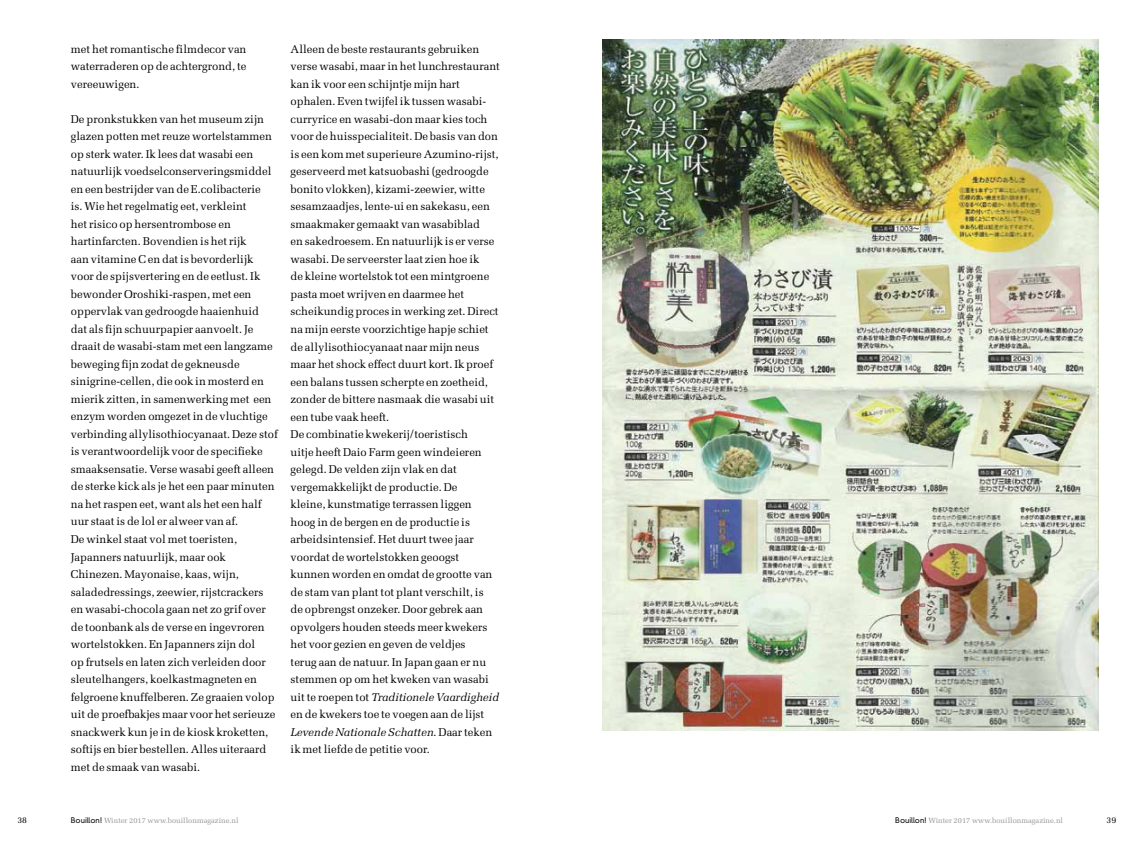
<style>
.page{position:relative;width:1134px;height:851px;background:#fff}
.page>*{position:absolute;margin:0;border:0;box-sizing:border-box;transform-origin:0 0}
.t1{font:11.25px/17.5px "Melior";color:#000}
.t2{font:8.75px "Melior";color:#000}
.t3{font:7.5px "Melior";color:#939598}
.s1{font-style:italic}
.s2{font-family:"DIN Neuzeit Grotesk";font-weight:300;color:#000}
</style>
<div class="page">
<img style="left:602px;top:39px;width:496px;height:691px">
<p class="t1" style="left:71px;top:40px;width:177px;text-align:justify">met het romantische filmdecor van waterraderen op de achtergrond, te vereeuwigen.</p>
<p class="t1" style="left:71px;top:110px;width:208px">De pronkstukken van het museum zijn glazen potten met reuze wortelstammen op sterk water. Ik lees dat wasabi een natuurlijk voedselconserveringsmiddel en een bestrijder van de E.colibacterie<br>is. Wie het regelmatig eet, verkleint<br>het risico op hersentrombose en hartinfarcten. Bovendien is het rijk<br>aan vitamine C en dat is bevorderlijk voor de spijsvertering en de eetlust. Ik bewonder Oroshiki-raspen, met een oppervlak van gedroogde haaienhuid dat als fijn schuurpapier aanvoelt. Je draait de wasabi-stam met een langzame beweging fijn zodat de gekneusde sinigrine-cellen, die ook in mosterd en mierik zitten, in samenwerking met een enzym worden omgezet in de vluchtige verbinding allylisothiocyanaat. Deze stof is verantwoordelijk voor de specifieke smaaksensatie. Verse wasabi geeft alleen de sterke kick als je het een paar minuten na het raspen eet, want als het een half uur staat is de lol er alweer van af.<br>De winkel staat vol met toeristen, Japanners natuurlijk, maar ook Chinezen. Mayonaise, kaas, wijn, saladedressings, zeewier, rijstcrackers en wasabi-chocola gaan net zo grif over de toonbank als de verse en ingevroren wortelstokken. En Japanners zijn dol<br>op frutsels en laten zich verleiden door sleutelhangers, koelkastmagneten en felgroene knuffelberen. Ze graaien volop uit de proefbakjes maar voor het serieuze snackwerk kun je in de kiosk kroketten, softijs en bier bestellen. Alles uiteraard met de smaak van wasabi.</p>
<p class="t1" style="left:291px;top:40px;width:211px">Alleen de beste restaurants gebruiken verse wasabi, maar in het lunchrestaurant kan ik voor een schijntje mijn hart ophalen. Even twijfel ik tussen wasabi&shy;curryrice en wasabi-don maar kies toch voor de huisspecialiteit. De basis van don is een kom met superieure Azumino-rijst, geserveerd met katsuobashi (gedroogde bonito vlokken), kizami-zeewier, witte sesamzaadjes, lente-ui en sakekasu, een smaakmaker gemaakt van wasabiblad<br>en sakedroesem. En natuurlijk is er verse wasabi. De serveerster laat zien hoe ik<br>de kleine wortelstok tot een mintgroene pasta moet wrijven en daarmee het scheikundig proces in werking zet. Direct na mijn eerste voorzichtige hapje schiet de allylisothiocyanaat naar mijn neus maar het shock effect duurt kort. Ik proef een balans tussen scherpte en zoetheid, zonder de bittere nasmaak die wasabi uit een tube vaak heeft.<br>De combinatie kwekerij/toeristisch<br>uitje heeft Daio Farm geen windeieren gelegd. De velden zijn vlak en dat vergemakkelijkt de productie. De<br>kleine, kunstmatige terrassen liggen<br>hoog in de bergen en de productie is arbeidsintensief. Het duurt twee jaar voordat de wortelstokken geoogst kunnen worden en omdat de grootte van de stam van plant tot plant verschilt, is<br>de opbrengst onzeker. Door gebrek aan opvolgers houden steeds meer kwekers het voor gezien en geven de veldjes<br>terug aan de natuur. In Japan gaan er nu stemmen op om het kweken van wasabi uit te roepen tot <span class="s1">Traditionele Vaardigheid </span>en de kwekers toe te voegen aan de lijst <span class="s1">Levende Nationale Schatten</span>. Daar teken ik met liefde de petitie voor.</p>
<p class="t2" style="left:17px;top:814px;width:11px">38</p>
<p class="t3" style="left:71px;top:815px;width:169px"><span class="s2">Bouillon!</span> Winter 2017 www.bouillonmagazine.nl</p>
<p class="t3" style="left:895px;top:815px;width:169px"><span class="s2">Bouillon!</span> Winter 2017 www.bouillonmagazine.nl</p>
<p class="t2" style="left:1106px;top:814px;width:11px">39</p>
</div>
